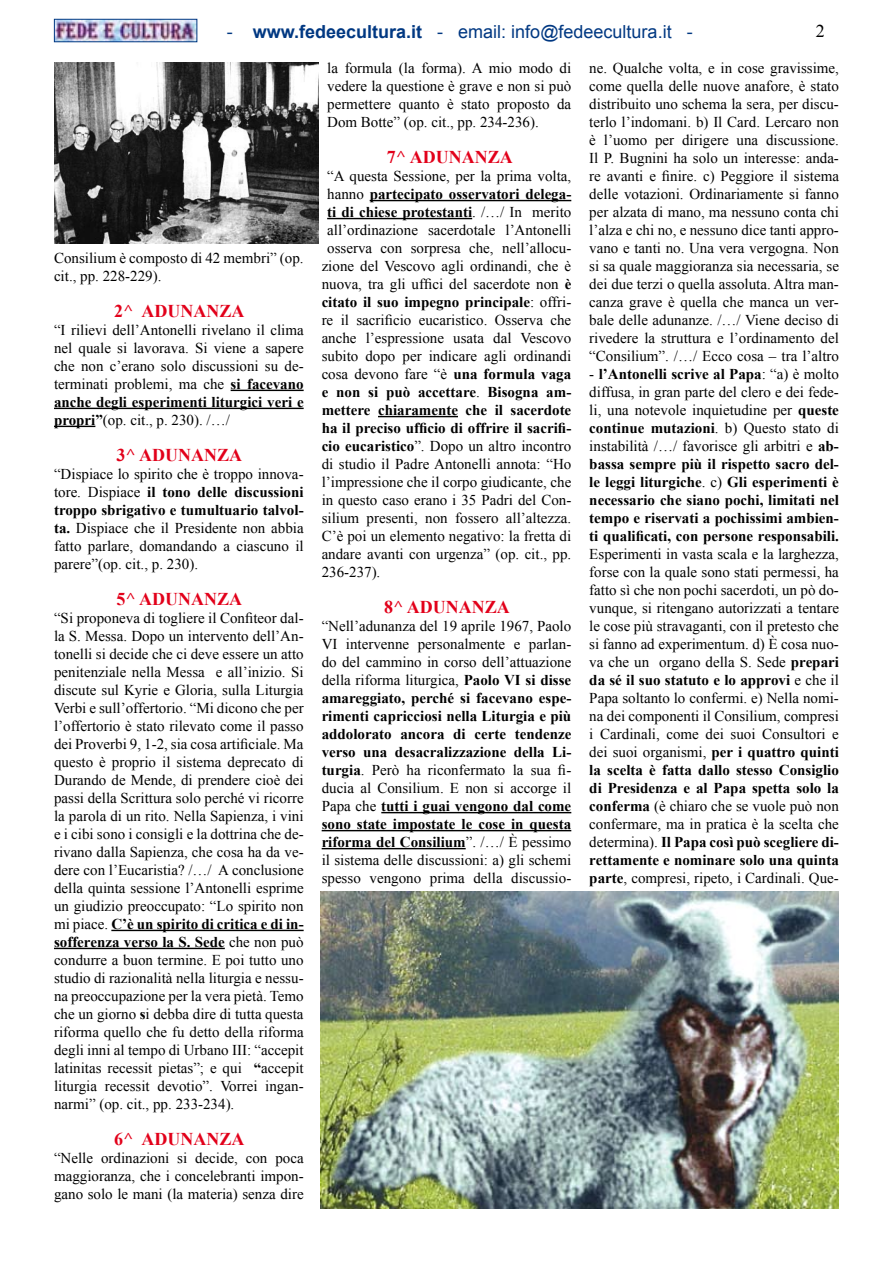
<style>
.page{position:relative;width:893px;height:1263px;background:#fff}
.page>*{position:absolute;margin:0;border:0;box-sizing:border-box;transform-origin:0 0}
.t1{font:700 18px "Times New Roman";color:#e2001a}
.t2{font:18px "Arial";color:#003882}
.t3{font:15px/18px "Times New Roman";color:#000;text-align:justify}
.t4{font:700 15px/18px "Times New Roman";color:#000;text-align:justify}
.s1{font-weight:700}
.s2{font-weight:400}
</style>
<div class="page">
<hr style="left:231px;top:390px;width:73px;height:1px;background:#000">
<hr style="left:54px;top:408px;width:250px;height:1px;background:#000">
<hr style="left:54px;top:426px;width:41px;height:1px;background:#000">
<hr style="left:111px;top:930px;width:193px;height:1px;background:#000">
<hr style="left:54px;top:948px;width:171px;height:1px;background:#000">
<hr style="left:370px;top:200px;width:201px;height:1px;background:#000">
<hr style="left:327px;top:218px;width:145px;height:1px;background:#000">
<hr style="left:378px;top:416px;width:80px;height:1px;background:#000">
<hr style="left:381px;top:812px;width:190px;height:1px;background:#000">
<hr style="left:322px;top:830px;width:249px;height:1px;background:#000">
<hr style="left:322px;top:848px;width:144px;height:1px;background:#000">
<img style="left:56px;top:21px;width:139px;height:19px">
<div style="left:54px;top:19px;width:143px;height:23px;border:1px solid #003882"></div>
<img style="left:321px;top:892px;width:518px;height:317px">
<img style="left:54px;top:63px;width:265px;height:181px">
<p class="t2" style="left:227px;top:20px;width:467px">- <span class="s1">www.fedeecultura.it</span> - email: info@fedeecultura.it -</p>
<p class="t3" style="left:54px;top:248px;width:251px">Consilium è composto di 42 membri” (op. cit., pp. 228-229).</p>
<p class="t1" style="left:114px;top:298px;width:132px">2^ ADUNANZA</p>
<p class="t3" style="left:54px;top:320px;width:251px">“I rilievi dell’Antonelli rivelano il clima nel quale si lavorava. Si viene a sapere che non c’erano solo discussioni su de&shy;terminati problemi, ma che <span class="s1">si facevano anche degli esperimenti liturgici veri e propri”</span>(op. cit., p. 230). /…/</p>
<p class="t1" style="left:116px;top:442px;width:127px">3^ ADUNANZA</p>
<p class="t3" style="left:54px;top:464px;width:251px">“Dispiace lo spirito che è troppo innova&shy;tore. Dispiace <span class="s1">il tono delle discussioni troppo sbrigativo e tumultuario talvol&shy;ta.</span> Dispiace che il Presidente non abbia fatto parlare, domandando a ciascuno il parere”(op. cit., p. 230).</p>
<p class="t1" style="left:116px;top:586px;width:127px">5^ ADUNANZA</p>
<p class="t3" style="left:54px;top:608px;width:251px">“Si proponeva di togliere il Confiteor dal&shy;la S. Messa. Dopo un intervento dell’An&shy;tonelli si decide che ci deve essere un atto penitenziale nella Messa e all’inizio. Si discute sul Kyrie e Gloria, sulla Liturgia Verbi e sull’offertorio. “Mi dicono che per l’offertorio è stato rilevato come il passo dei Proverbi 9, 1-2, sia cosa artificiale. Ma questo è proprio il sistema deprecato di Durando de Mende, di prendere cioè dei passi della Scrittura solo perché vi ricorre la parola di un rito. Nella Sapienza, i vini e i cibi sono i consigli e la dottrina che de&shy;rivano dalla Sapienza, che cosa ha da ve&shy;dere con l’Eucaristia? /…/ A conclusione della quinta sessione l’Antonelli esprime un giudizio preoccupato: “Lo spirito non mi piace. <span class="s1">C’è un spirito di critica e di in&shy;sofferenza verso la S. Sede</span> che non può condurre a buon termine. E poi tutto uno studio di razionalità nella liturgia e nessu&shy;na preoccupazione per la vera pietà. Temo che un giorno <span class="s1">s</span>i debba dire di tutta questa riforma quello che fu detto della riforma degli inni al tempo di Urbano III: “accepit latinitas recessit pietas”; e qui <span class="s1">“</span>accepit liturgia recessit devotio”. Vorrei ingan&shy;narmi” (op. cit., pp. 233-234).</p>
<p class="t1" style="left:114px;top:1126px;width:132px">6^ ADUNANZA</p>
<p class="t3" style="left:54px;top:1148px;width:251px">“Nelle ordinazioni si decide, con poca maggioranza, che i concelebranti impon&shy;gano solo le mani (la materia) senza dire</p>
<p class="t3" style="left:327px;top:59px;width:246px">la formula (la forma). A mio modo di vedere la questione è grave e non si può permettere quanto è stato proposto da Dom Botte” (op. cit., pp. 234-236).</p>
<p class="t1" style="left:387px;top:144px;width:127px">7^ ADUNANZA</p>
<p class="t3" style="left:327px;top:167px;width:246px">“A questa Sessione, per la prima volta,</p>
<p class="t4" style="left:327px;top:185px;width:246px"><span class="s2">hanno</span> partecipato osservatori delega-</p>
<p class="t4" style="left:327px;top:203px;width:246px">ti di chiese protestanti<span class="s2">. /…/ In merito</span></p>
<p class="t3" style="left:327px;top:221px;width:246px">all’ordinazione sacerdotale l’Antonelli</p>
<p class="t3" style="left:327px;top:239px;width:246px">osserva con sorpresa che, nell’allocu-</p>
<p class="t3" style="left:322px;top:257px;width:251px">zione del Vescovo agli ordinandi, che è</p>
<p class="t3" style="left:322px;top:275px;width:251px">nuova, tra gli uffici del sacerdote non <span class="s1">è</span></p>
<p class="t4" style="left:322px;top:293px;width:251px">citato il suo impegno principale<span class="s2">: offri-</span></p>
<p class="t3" style="left:322px;top:311px;width:251px">re il sacrificio eucaristico. Osserva che</p>
<p class="t3" style="left:322px;top:329px;width:251px">anche l’espressione usata dal Vescovo</p>
<p class="t3" style="left:322px;top:347px;width:251px">subito dopo per indicare agli ordinandi</p>
<p class="t3" style="left:322px;top:365px;width:251px">cosa devono fare “è <span class="s1">una formula vaga</span></p>
<p class="t4" style="left:322px;top:383px;width:251px">e non si può accettare<span class="s2">.</span> Bisogna am-</p>
<p class="t4" style="left:322px;top:401px;width:251px">mettere chiaramente che il sacerdote</p>
<p class="t4" style="left:322px;top:419px;width:251px">ha il preciso ufficio di offrire il sacrifi-</p>
<p class="t3" style="left:322px;top:437px;width:251px"><span class="s1">cio eucaristico</span>”. Dopo un altro incontro</p>
<p class="t3" style="left:322px;top:455px;width:251px">di studio il Padre Antonelli annota: “Ho</p>
<p class="t3" style="left:322px;top:473px;width:251px">l’impressione che il corpo giudicante, che</p>
<p class="t3" style="left:322px;top:491px;width:251px">in questo caso erano i 35 Padri del Con-</p>
<p class="t3" style="left:322px;top:509px;width:251px">silium presenti, non fossero all’altezza.</p>
<p class="t3" style="left:322px;top:527px;width:251px">C’è poi un elemento negativo: la fretta di</p>
<p class="t3" style="left:322px;top:545px;width:251px">andare avanti con urgenza” (op. cit., pp.</p>
<p class="t3" style="left:322px;top:563px;width:60px">236-237).</p>
<p class="t1" style="left:384px;top:594px;width:127px">8^ ADUNANZA</p>
<p class="t3" style="left:322px;top:617px;width:251px">“Nell’adunanza del 1 9 aprile 1 967, Paolo VI intervenne personalmente e parlan&shy;do del cammino in corso dell’attuazione della riforma liturgica, <span class="s1">Paolo VI si disse amareggiato, perché si facevano espe&shy;rimenti capricciosi nella Liturgia e più addolorato ancora di certe tendenze verso una desacralizzazione della Li&shy;turgia</span>. Però ha riconfermato la sua fi&shy;ducia al Consilium. E non si accorge il Papa che <span class="s1">tutti i guai vengono dal come sono state impostate le cose in questa riforma del Consilium</span>”. /…/ È pessimo il sistema delle discussioni: a) gli schemi spesso vengono prima della discussio-</p>
<p class="t3" style="left:589px;top:59px;width:251px">ne. Qualche volta, e in cose gravissime, come quella delle nuove anafore, è stato distribuito uno schema la sera, per discu&shy;terlo l’indomani. b) Il Card. Lercaro non è l’uomo per dirigere una discussione.<br>Il P. Bugnini ha solo un interesse: anda&shy;re avanti e finire. c) Peggiore il sistema delle votazioni. Ordinariamente si fanno per alzata di mano, ma nessuno conta chi l’alza e chi no, e nessuno dice tanti appro&shy;vano e tanti no. Una vera vergogna. Non si sa quale maggioranza sia necessaria, se dei due terzi o quella assoluta. Altra man&shy;canza grave è quella che manca un ver&shy;bale delle adunanze. /…/ Viene deciso di rivedere la struttura e l’ordinamento del “Consilium”. /…/ Ecco cosa – tra l’altro</p>
<p class="t4" style="left:589px;top:365px;width:251px"><span class="s2">-</span> l’Antonelli scrive al Papa<span class="s2">: “a) è molto diffusa, in gran parte del clero e dei fede&shy;li, una notevole inquietudine per</span> queste continue mutazioni<span class="s2">. b) Questo stato di instabilità /…/ favorisce gli arbitri e</span> ab&shy;bassa sempre più il rispetto sacro del&shy;le leggi liturgiche<span class="s2">. c)</span> Gli esperimenti è necessario che siano pochi, limitati nel tempo e riservati a pochissimi ambien&shy;ti qualificati, con persone responsabili.</p>
<p class="t3" style="left:589px;top:545px;width:251px">Esperimenti in vasta scala e la larghezza, forse con la quale sono stati permessi, ha fatto sì che non pochi sacerdoti, un pò do&shy;vunque, si ritengano autorizzati a tentare le cose più stravaganti, con il pretesto che si fanno ad experimentum. d) È cosa nuo&shy;va che un organo della S. Sede <span class="s1">prepari da sé il suo statuto e lo approvi</span> e che il Papa soltanto lo confermi. e) Nella nomi&shy;na dei componenti il Consilium, compresi i Cardinali, come dei suoi Consultori e dei suoi organismi, <span class="s1">per i quattro quinti la scelta è fatta dallo stesso Consiglio di Presidenza e al Papa spetta solo la conferma</span> (è chiaro che se vuole può non confermare, ma in pratica è la scelta che determina). <span class="s1">Il Papa così può scegliere di&shy;rettamente e nominare solo una quinta parte</span>, compresi, ripeto, i Cardinali. Que-</p>
</div>
